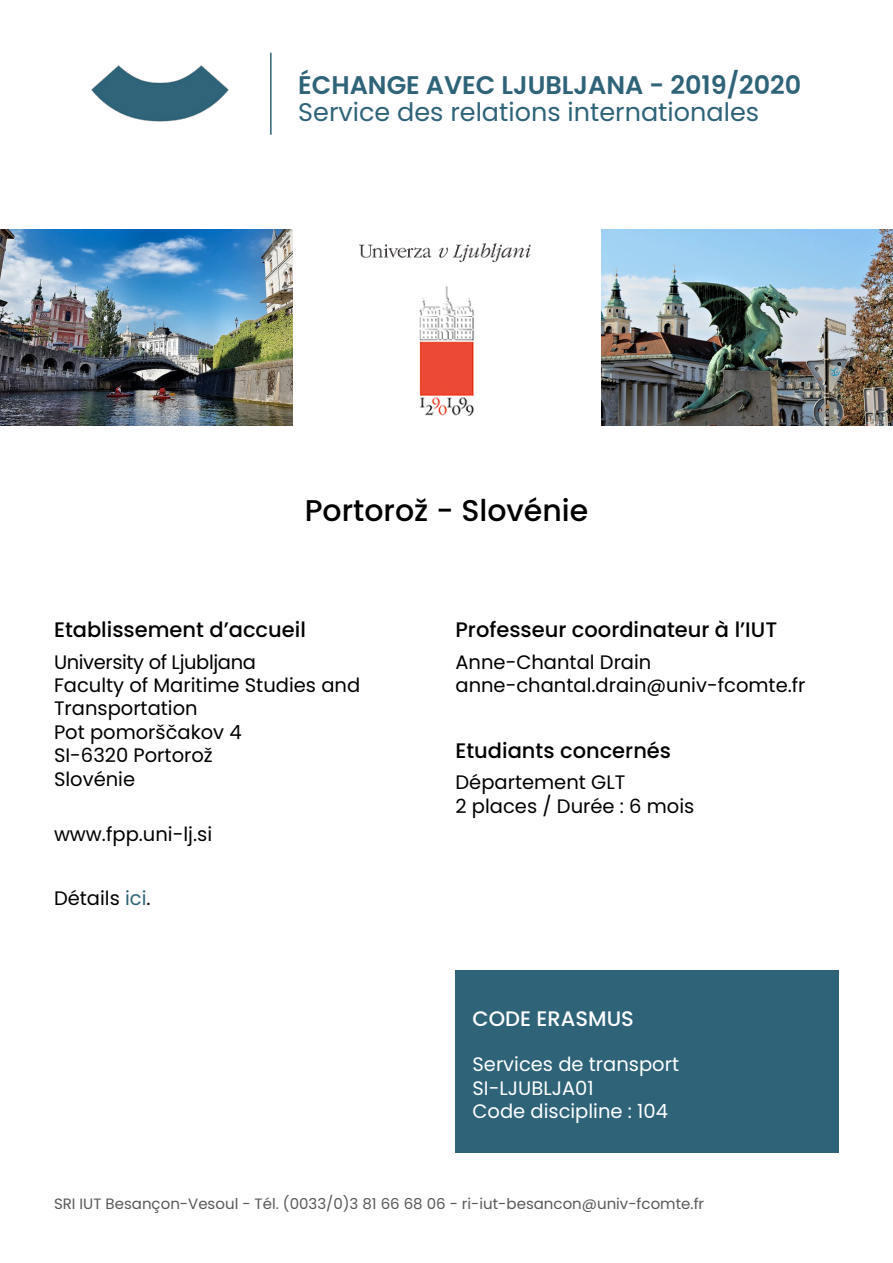
<style>
.page{position:relative;width:893px;height:1263px;background:#fff}
.page>*{position:absolute;margin:0;border:0;box-sizing:border-box;transform-origin:0 0}
.t1{font:500 30px "Poppins";color:#000}
.t2{font:25.5px "Poppins";color:#2e6378}
.t3{font:600 25.5px "Poppins";color:#2e6378}
.t4{font:500 21px "Poppins";color:#000}
.t5{font:500 21px "Poppins";color:#fff}
.t6{font:19.5px/23.4px "Poppins";color:#000}
.t7{font:19.5px/23.4px "Poppins";color:#fff}
.t8{font:15px "Poppins";color:#58595b}
.s1{color:#2e6378}
</style>
<div class="page">
<img style="left:91px;top:65px;width:138px;height:57px">
<hr style="left:270px;top:53px;width:2px;height:82px;background:#2e6378">
<img style="left:359px;top:243px;width:172px;height:172px">
<img style="left:601px;top:230px;width:292px;height:195px">
<img style="left:0;top:230px;width:293px;height:195px">
<div style="left:455px;top:970px;width:384px;height:182px;background:#2e6378"></div>
<h2 class="t3" style="left:298px;top:71px;width:505px">ÉCHANGE AVEC LJUBLJANA - 2019/2020</h2>
<h2 class="t2" style="left:298px;top:98px;width:462px">Service des relations internationales</h2>
<h1 class="t1" style="left:305px;top:493px;width:285px">Portorož - Slovénie</h1>
<p class="t4" style="left:54px;top:617px;width:253px">Etablissement d’accueil</p>
<p class="t6" style="left:54px;top:650px;width:308px">University of Ljubljana<br>Faculty of Maritime Studies and<br>Transportation<br>Pot pomorščakov 4<br>SI-6320 Portorož<br>Slovénie</p>
<p class="t6" style="left:54px;top:822px;width:160px">www.fpp.uni-lj.si</p>
<p class="t6" style="left:54px;top:886px;width:98px">Détails <span class="s1">ici</span>.</p>
<p class="t4" style="left:455px;top:617px;width:323px">Professeur coordinateur à l’IUT</p>
<p class="t6" style="left:455px;top:650px;width:352px">Anne-Chantal Drain anne-chantal.drain@univ-fcomte.fr</p>
<p class="t4" style="left:455px;top:738px;width:217px">Etudiants concernés</p>
<p class="t6" style="left:455px;top:771px;width:240px">Département GLT<br>2 places / Durée : 6 mois</p>
<p class="t5" style="left:472px;top:1007px;width:163px">CODE ERASMUS</p>
<p class="t7" style="left:472px;top:1053px;width:208px">Services de transport<br>SI-LJUBLJA01<br>Code discipline : 104</p>
<p class="t8" style="left:54px;top:1195px;width:652px">SRI IUT Besançon-Vesoul - Tél. (0033/0)3 81 66 68 06 - ri-iut-besancon@univ-fcomte.fr</p>
</div>
